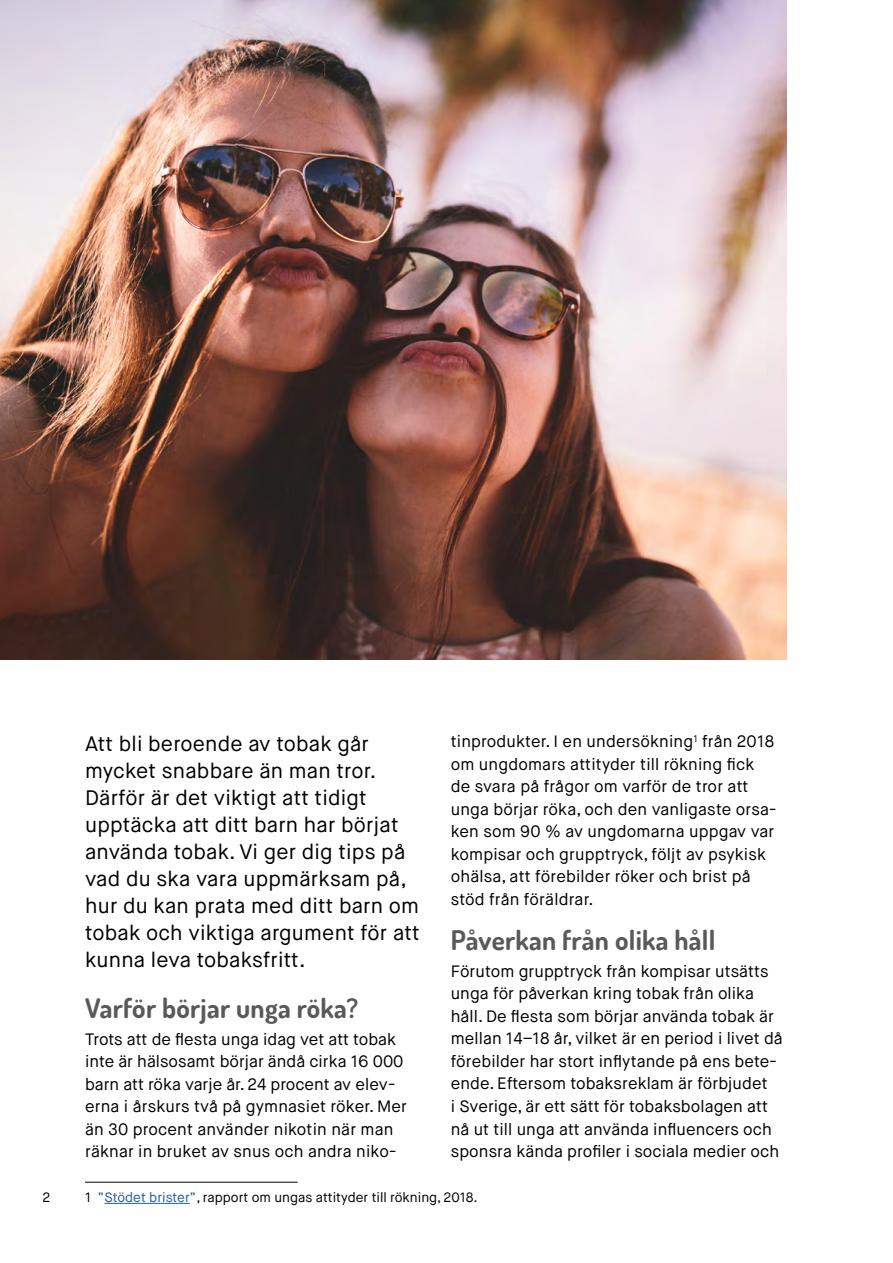
<style>
.page{position:relative;width:893px;height:1263px;background:#fff}
.page>*{position:absolute;margin:0;border:0;box-sizing:border-box;transform-origin:0 0}
.t1{font:700 27px "Dosis";letter-spacing:.01em;color:#58595b}
.t2{font:21px/27px "Maison Neue";letter-spacing:.01em;color:#000}
.t3{font:16.5px/22.5px "Maison Neue";letter-spacing:.005em;color:#000}
.t4{font:13.5px "Maison Neue";color:#000}
.s1{color:#215e9e}
</style>
<div class="page">
<img style="left:0;top:0;width:787px;height:659px">
<hr style="left:105px;top:1203px;width:85px;height:1px;background:#215e9e">
<hr style="left:85px;top:1182px;width:213px;height:1px;background:#000">
<p class="t4" style="left:43px;top:1189px;width:9px">2</p>
<p class="t3" style="left:451px;top:731px;width:327px">tinprodukter. I en undersökning<sup>1</sup> från 2018 om ungdomars attityder till rökning fick de svara på frågor om varför de tror att unga börjar röka, och den vanligaste orsa&shy;ken som 90 % av ungdomarna uppgav var kompisar och grupptryck, följt av psykisk ohälsa, att förebilder röker och brist på stöd från föräldrar.</p>
<h1 class="t1" style="left:451px;top:922px;width:266px">Påverkan från olika håll</h1>
<p class="t3" style="left:451px;top:960px;width:334px">Förutom grupptryck från kompisar utsätts unga för påverkan kring tobak från olika håll. De flesta som börjar använda tobak är mellan 14–18 år, vilket är en period i livet då förebilder har stort inflytande på ens bete&shy;ende. Eftersom tobaksreklam är förbjudet<br>i Sverige, är ett sätt för tobaksbolagen att nå ut till unga att använda influencers och sponsra kända profiler i sociala medier och</p>
<p class="t4" style="left:85px;top:1189px;width:394px">1 <span class="s1">”Stödet brister”</span>, rapport om ungas attityder till rökning, 2018.</p>
<p class="t2" style="left:85px;top:730px;width:336px">Att bli beroende av tobak går mycket snabbare än man tror.<br>Därför är det viktigt att tidigt upptäcka att ditt barn har börjat använda tobak. Vi ger dig tips på vad du ska vara uppmärksam på, hur du kan prata med ditt barn om tobak och viktiga argument för att kunna leva tobaksfritt.</p>
<h1 class="t1" style="left:85px;top:990px;width:275px">Varför börjar unga röka?</h1>
<p class="t3" style="left:85px;top:1028px;width:324px">Trots att de flesta unga idag vet att tobak inte är hälsosamt börjar ändå cirka 16 000 barn att röka varje år. 24 procent av elev&shy;erna i årskurs två på gymnasiet röker. Mer än 30 procent använder nikotin när man räknar in bruket av snus och andra niko-</p>
</div>
